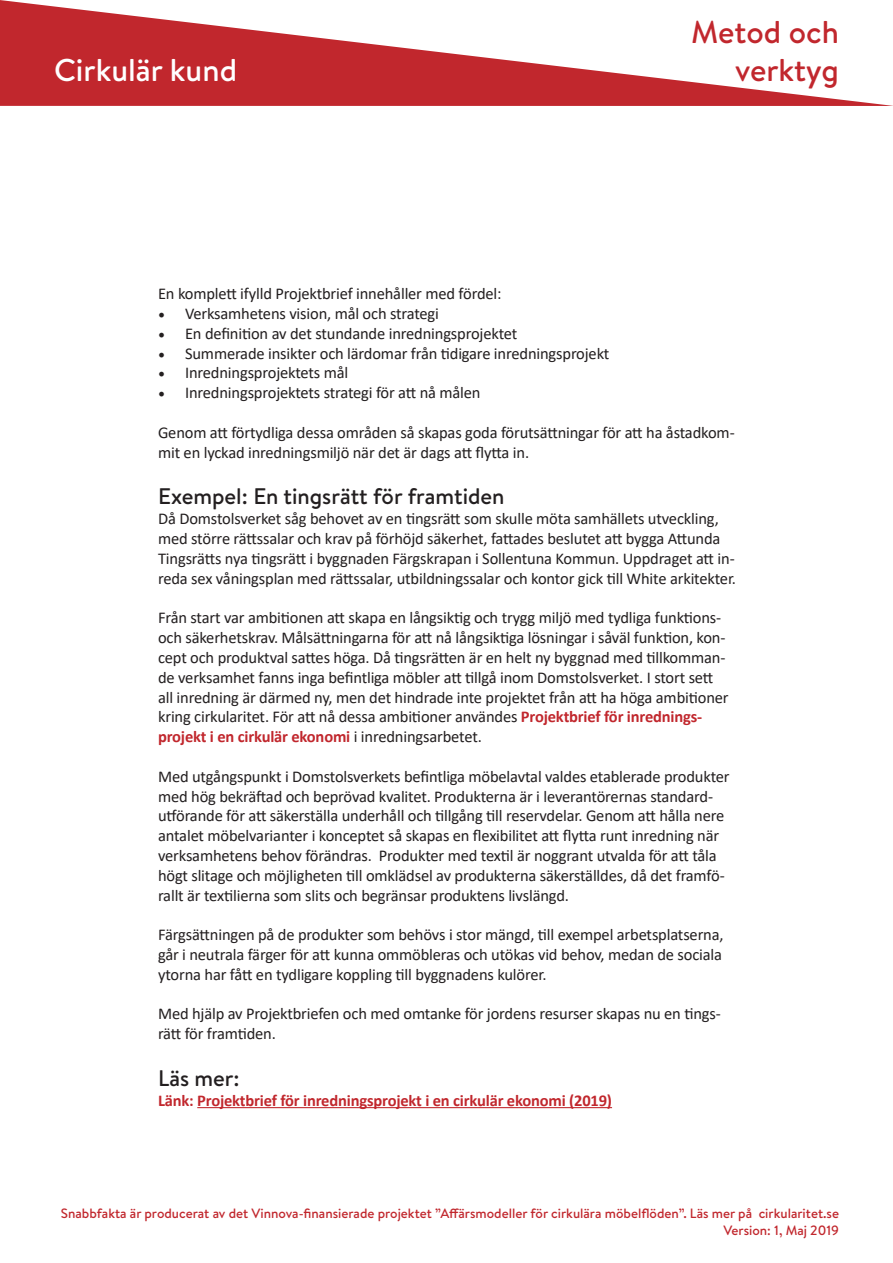
<style>
.page{position:relative;width:893px;height:1263px;background:#fff}
.page>*{position:absolute;margin:0;border:0;box-sizing:border-box;transform-origin:0 0}
.t1{font:500 31.5px "Brandon Text";color:#c1272d}
.t2{font:500 31.5px "Brandon Text";color:#fff}
.t3{font:500 22.5px "Brandon Text";color:#231f20}
.t4{font:16.5px/19.8px "Calibri";letter-spacing:-.01em;color:#231f20}
.t5{font:700 16.5px "Calibri";letter-spacing:-.01em;color:#c1272d}
.t6{font:500 13.5px "Brandon Text";color:#c1272d}
.s1{font-family:"Minion Pro";font-size:18px}
.s2{font-weight:700;color:#c1272d}
</style>
<div class="page">
<svg style="left:0;top:0;width:893px;height:106px"></svg>
<hr style="left:197px;top:1107px;width:415px;height:1px;background:#c1272d">
<p class="t2" style="left:54px;top:49px;width:185px">Cirkulär kund</p>
<p class="t1" style="left:691px;top:10px;width:149px">Metod och</p>
<p class="t1" style="left:735px;top:48px;width:105px">verktyg</p>
<p class="t4" style="left:158px;top:283px;width:345px">En komplett ifylld Projektbrief innehåller med fördel:</p>
<p class="t4" style="left:158px;top:303px;width:282px"><span class="s1">•</span> Verksamhetens vision, mål och strategi</p>
<p class="t4" style="left:158px;top:323px;width:361px"><span class="s1">•</span> En definition av det stundande inredningsprojektet</p>
<p class="t4" style="left:158px;top:343px;width:453px"><span class="s1">•</span> Summerade insikter och lärdomar från tidigare inredningsprojekt</p>
<p class="t4" style="left:158px;top:363px;width:192px"><span class="s1">•</span> Inredningsprojektets mål</p>
<p class="t4" style="left:158px;top:382px;width:324px"><span class="s1">•</span> Inredningsprojektets strategi för att nå målen</p>
<p class="t4" style="left:158px;top:422px;width:578px">Genom att förtydliga dessa områden så skapas goda förutsättningar för att ha åstadkom&shy;mit en lyckad inredningsmiljö när det är dags att flytta in.</p>
<p class="t3" style="left:158px;top:481px;width:348px">Exempel: En tingsrätt för framtiden</p>
<p class="t4" style="left:158px;top:508px;width:579px">Då Domstolsverket såg behovet av en tingsrätt som skulle möta samhällets utveckling, med större rättssalar och krav på förhöjd säkerhet, fattades beslutet att bygga Attunda Tingsrätts nya tingsrätt i byggnaden Färgskrapan i Sollentuna Kommun. Uppdraget att in&shy;reda sex våningsplan med rättssalar, utbildningssalar och kontor gick till White arkitekter.</p>
<p class="t4" style="left:158px;top:607px;width:572px">Från start var ambitionen att skapa en långsiktig och trygg miljö med tydliga funktions&shy;och säkerhetskrav. Målsättningarna för att nå långsiktiga lösningar i såväl funktion, kon&shy;cept och produktval sattes höga. Då tingsrätten är en helt ny byggnad med tillkomman&shy;de verksamhet fanns inga befintliga möbler att tillgå inom Domstolsverket. I stort sett all inredning är därmed ny, men det hindrade inte projektet från att ha höga ambitioner kring cirkularitet. För att nå dessa ambitioner användes <span class="s2">Projektbrief för inrednings&shy;projekt i en cirkulär ekonomi</span> i inredningsarbetet.</p>
<p class="t4" style="left:158px;top:766px;width:573px">Med utgångspunkt i Domstolsverkets befintliga möbelavtal valdes etablerade produkter med hög bekräftad och beprövad kvalitet. Produkterna är i leverantörernas standard&shy;utförande för att säkerställa underhåll och tillgång till reservdelar. Genom att hålla nere antalet möbelvarianter i konceptet så skapas en flexibilitet att flytta runt inredning när verksamhetens behov förändras. Produkter med textil är noggrant utvalda för att tåla högt slitage och möjligheten till omklädsel av produkterna säkerställdes, då det framfö&shy;rallt är textilierna som slits och begränsar produktens livslängd.</p>
<p class="t4" style="left:158px;top:924px;width:567px;text-align:justify">Färgsättningen på de produkter som behövs i stor mängd, till exempel arbetsplatserna, går i neutrala färger för att kunna ommöbleras och utökas vid behov, medan de sociala ytorna har fått en tydligare koppling till byggnadens kulörer.</p>
<p class="t4" style="left:158px;top:1003px;width:564px">Med hjälp av Projektbriefen och med omtanke för jordens resurser skapas nu en tings&shy;rätt för framtiden.</p>
<p class="t3" style="left:158px;top:1063px;width:83px">Läs mer:</p>
<p class="t5" style="left:158px;top:1088px;width:456px">Länk: Projektbrief för inredningsprojekt i en cirkulär ekonomi (2019)</p>
<p class="t6" style="left:61px;top:1204px;width:779px">Snabbfakta är producerat av det Vinnova-finansierade projektet ”Affärsmodeller för cirkulära möbelflöden”. Läs mer på cirkularitet.se</p>
<p class="t6" style="left:724px;top:1221px;width:117px">Version: 1, Maj 2019</p>
</div>
